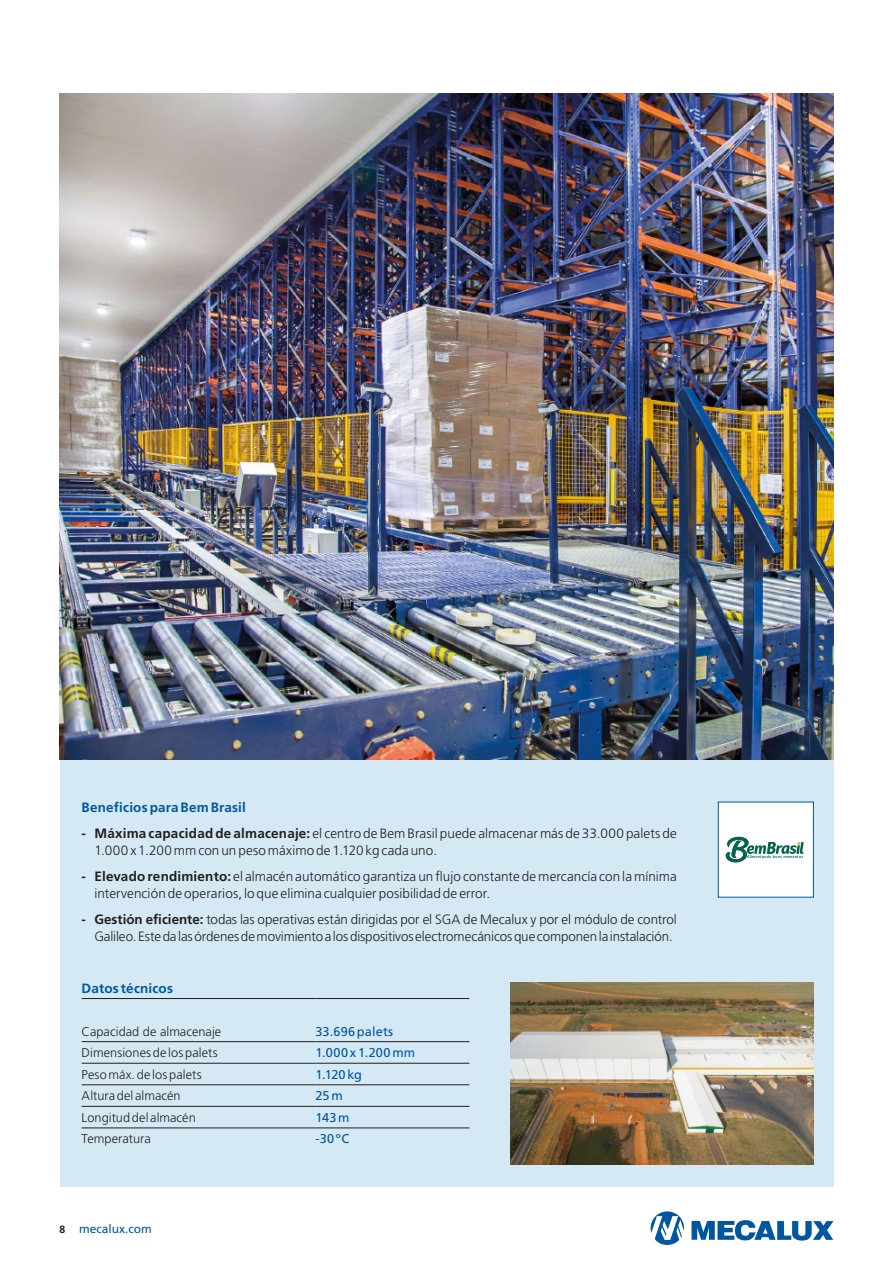
<style>
.page{position:relative;width:893px;height:1263px;background:#fff}
.page>*{position:absolute;margin:0;border:0;box-sizing:border-box;transform-origin:0 0}
.t1{font:300 13.5px/17.2px "Frutiger LT Std";color:#231f20}
.t2{font:700 13.5px "Frutiger LT Std";letter-spacing:.015em;color:#01579f}
.t3{font:300 12.75px "Frutiger LT Std";letter-spacing:.005em;color:#231f20}
.t4{font:12.75px "Frutiger LT Std";letter-spacing:.01em;color:#01579f}
.t5{font:12px "Frutiger LT Std";color:#01579f}
.s1{font-weight:700}
.s2{font-weight:700;font-size:10.5px;color:#231f20}
</style>
<div class="page">
<div style="left:60px;top:743px;width:773px;height:443px;background:#d4e9f3"></div>
<img style="left:60px;top:94px;width:773px;height:666px">
<svg style="left:651px;top:1211px;width:33px;height:34px"></svg>
<svg style="left:692px;top:1220px;width:141px;height:21px"></svg>
<img style="left:511px;top:983px;width:303px;height:182px">
<hr style="left:82px;top:998px;width:233px;height:1px;background:#231f20">
<hr style="left:315px;top:998px;width:154px;height:1px;background:#231f20">
<hr style="left:82px;top:1041px;width:233px;height:1px;background:#231f20">
<hr style="left:315px;top:1041px;width:154px;height:1px;background:#231f20">
<hr style="left:82px;top:1063px;width:233px;height:1px;background:#231f20">
<hr style="left:315px;top:1063px;width:154px;height:1px;background:#231f20">
<hr style="left:82px;top:1084px;width:233px;height:1px;background:#231f20">
<hr style="left:315px;top:1084px;width:154px;height:1px;background:#231f20">
<hr style="left:82px;top:1106px;width:233px;height:1px;background:#231f20">
<hr style="left:315px;top:1106px;width:154px;height:1px;background:#231f20">
<hr style="left:82px;top:1128px;width:233px;height:1px;background:#231f20">
<hr style="left:315px;top:1128px;width:154px;height:1px;background:#231f20">
<div style="left:718px;top:802px;width:96px;height:95px;background:#fff;border:1px solid #01579f"></div>
<svg style="left:726px;top:836px;width:78px;height:27px"></svg>
<p class="t2" style="left:82px;top:799px;width:166px">Beneficios para Bem Brasil</p>
<p class="t1" style="left:94px;top:825px;width:584px;text-indent:-13px"><span class="s1">- Máxima capacidad de almacenaje:</span> el centro de Bem Brasil puede almacenar más de 33.000 palets de<br>1.000 x 1.200 mm con un peso máximo de 1.120 kg cada uno.</p>
<p class="t1" style="left:94px;top:868px;width:584px;text-indent:-13px"><span class="s1">- Elevado rendimiento:</span> el almacén automático garantiza un flujo constante de mercancía con la mínima intervención de operarios, lo que elimina cualquier posibilidad de error.</p>
<p class="t1" style="left:94px;top:911px;width:584px;text-indent:-13px"><span class="s1">- Gestión eficiente:</span> todas las operativas están dirigidas por el SGA de Mecalux y por el módulo de control<br>Galileo. Este da las órdenes de movimiento a los dispositivos electromecánicos que componen la instalación.</p>
<p class="t2" style="left:82px;top:980px;width:93px">Datos técnicos</p>
<p class="t3" style="left:82px;top:1024px;width:141px">Capacidad de almacenaje</p>
<p class="t4" style="left:315px;top:1024px;width:79px">33.696 palets</p>
<p class="t3" style="left:82px;top:1045px;width:138px">Dimensiones de los palets</p>
<p class="t4" style="left:315px;top:1045px;width:101px">1.000 x 1.200 mm</p>
<p class="t3" style="left:82px;top:1067px;width:122px">Peso máx. de los palets</p>
<p class="t4" style="left:315px;top:1067px;width:48px">1.120 kg</p>
<p class="t3" style="left:82px;top:1089px;width:101px">Altura del almacén</p>
<p class="t4" style="left:315px;top:1088px;width:29px">25 m</p>
<p class="t3" style="left:82px;top:1110px;width:116px">Longitud del almacén</p>
<p class="t4" style="left:315px;top:1110px;width:36px">143 m</p>
<p class="t3" style="left:82px;top:1132px;width:71px">Temperatura</p>
<p class="t4" style="left:315px;top:1131px;width:35px">-30 ºC</p>
<p class="t5" style="left:60px;top:1221px;width:94px"><span class="s2">8</span> mecalux.com</p>
</div>
